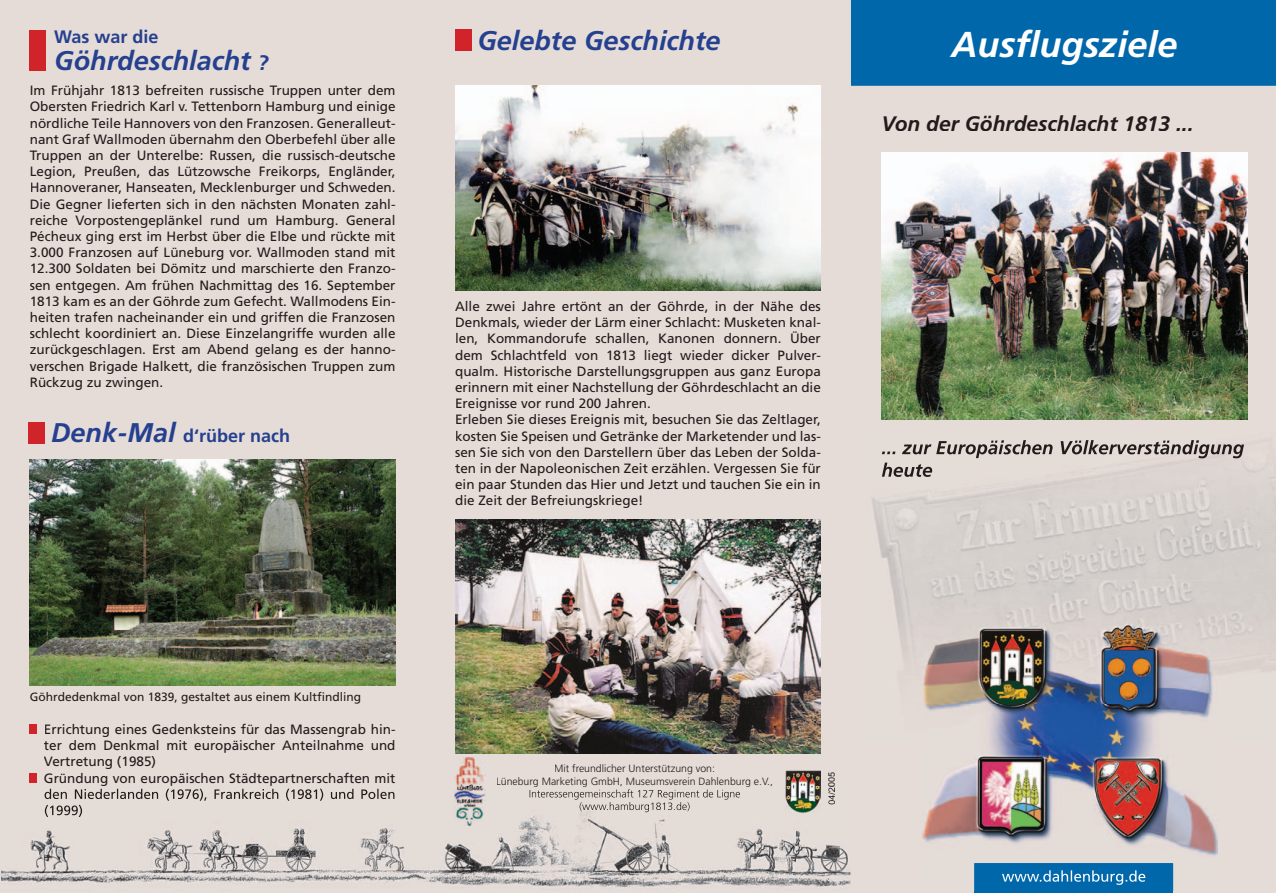
<style>
.page{position:relative;width:1276px;height:893px;background:#e5dcd8}
.page>*{position:absolute;margin:0;border:0;box-sizing:border-box;transform-origin:0 0}
.t1{font:italic 700 36px "Frutiger";color:#fff}
.t2{font:italic 700 27px "Frutiger";color:#25408f}
.t3{font:italic 700 21px "Frutiger";color:#221b1b}
.t4{font:700 18px "Frutiger";color:#25408f}
.t5{font:13.5px/16.2px "Frutiger";color:#221b1b}
.t6{font:12px "Frutiger";color:#221b1b}
.t7{font:300 10.5px/12.6px "Frutiger";color:#221b1b;text-align:center}
.s1{font-size:21px}
.s2{font-style:italic;font-size:27px}
</style>
<div class="page">
<div style="left:851px;top:0;width:425px;height:86px;background:#0067aa"></div>
<div style="left:974px;top:863px;width:199px;height:30px;background:#0067aa"></div>
<img style="left:872px;top:458px;width:352px;height:130px">
<img style="left:1224px;top:458px;width:52px;height:214px">
<img style="left:892px;top:588px;width:30px;height:75px">
<img style="left:881px;top:152px;width:366px;height:268px">
<img style="left:971px;top:624px;width:247px;height:230px">
<img style="left:922px;top:663px;width:49px;height:179px">
<img style="left:971px;top:842px;width:246px;height:49px">
<img style="left:974px;top:863px;width:199px;height:28px">
<img style="left:1002px;top:870px;width:143px;height:15px">
<img style="left:922px;top:580px;width:295px;height:83px">
<img style="left:1px;top:786px;width:849px;height:101px">
<div style="left:30px;top:30px;width:16px;height:41px;background:#d1232a"></div>
<img style="left:455px;top:758px;width:31px;height:67px">
<img style="left:785px;top:770px;width:35px;height:42px">
<div style="left:455px;top:30px;width:16px;height:21px;background:#d1232a"></div>
<img style="left:455px;top:85px;width:366px;height:205px">
<img style="left:30px;top:459px;width:365px;height:226px">
<div style="left:29px;top:422px;width:16px;height:21px;background:#d1232a"></div>
<img style="left:45px;top:789px;width:350px;height:12px">
<img style="left:45px;top:805px;width:37px;height:12px">
<div style="left:30px;top:724px;width:7px;height:10px;background:#d1232a"></div>
<div style="left:30px;top:773px;width:7px;height:9px;background:#d1232a"></div>
<img style="left:455px;top:520px;width:366px;height:234px">
<img style="left:882px;top:440px;width:362px;height:18px">
<img style="left:882px;top:463px;width:50px;height:14px">
<img style="left:497px;top:786px;width:276px;height:1px">
<img style="left:529px;top:789px;width:211px;height:11px">
<img style="left:579px;top:802px;width:110px;height:10px">
<img style="left:828px;top:786px;width:7px;height:18px">
<h3 class="t4" style="left:54px;top:26px;width:106px">Was war die</h3>
<h2 class="t2" style="left:54px;top:44px;width:216px">Göhrdeschlacht <span class="s1">?</span></h2>
<p class="t5" style="left:30px;top:82px;width:367px;text-align:justify">Im Frühjahr 1813 befreiten russische Truppen unter dem Obersten Friedrich Karl v. Tettenborn Hamburg und einige nördliche Teile Hannovers von den Franzosen. Generalleut&shy;nant Graf Wallmoden übernahm den Oberbefehl über alle Truppen an der Unterelbe: Russen, die russisch-deutsche Legion, Preußen, das Lützowsche Freikorps, Engländer, Hannoveraner, Hanseaten, Mecklenburger und Schweden.<br>Die Gegner lieferten sich in den nächsten Monaten zahl&shy;reiche Vorpostengeplänkel rund um Hamburg. General Pécheux ging erst im Herbst über die Elbe und rückte mit 3.000 Franzosen auf Lüneburg vor. Wallmoden stand mit 12.300 Soldaten bei Dömitz und marschierte den Franzo&shy;sen entgegen. Am frühen Nachmittag des 16. September 1813 kam es an der Göhrde zum Gefecht. Wallmodens Ein&shy;heiten trafen nacheinander ein und griffen die Franzosen schlecht koordiniert an. Diese Einzelangriffe wurden alle zurückgeschlagen. Erst am Abend gelang es der hanno&shy;verschen Brigade Halkett, die französischen Truppen zum Rückzug zu zwingen.</p>
<h3 class="t4" style="left:51px;top:425px;width:241px"><span class="s2">Denk-Mal</span> d‘rüber nach</h3>
<h2 class="t2" style="left:477px;top:25px;width:245px">Gelebte Geschichte</h2>
<p class="t5" style="left:455px;top:298px;width:367px">Alle zwei Jahre ertönt an der Göhrde, in der Nähe des Denkmals, wieder der Lärm einer Schlacht: Musketen knal&shy;len, Kommandorufe schallen, Kanonen donnern. Über dem Schlachtfeld von 1813 liegt wieder dicker Pulver&shy;qualm. Historische Darstellungsgruppen aus ganz Europa erinnern mit einer Nachstellung der Göhrdeschlacht an die Ereignisse vor rund 200 Jahren.<br>Erleben Sie dieses Ereignis mit, besuchen Sie das Zeltlager, kosten Sie Speisen und Getränke der Marketender und las&shy;sen Sie sich von den Darstellern über das Leben der Solda&shy;ten in der Napoleonischen Zeit erzählen. Vergessen Sie für ein paar Stunden das Hier und Jetzt und tauchen Sie ein in die Zeit der Befreiungskriege!</p>
<h1 class="t1" style="left:951px;top:23px;width:227px">Ausflugsziele</h1>
<h3 class="t3" style="left:881px;top:111px;width:313px">Von der Göhrdeschlacht 1813 ...</h3>
<p class="t6" style="left:30px;top:690px;width:333px">Göhrdedenkmal von 1839, gestaltet aus einem Kultfindling</p>
<p class="t5" style="left:44px;top:721px;width:353px">Errichtung eines Gedenksteins für das Massengrab hin&shy;ter dem Denkmal mit europäischer Anteilnahme und Vertretung (1985)<br>Gründung von europäischen Städtepartnerschaften mit</p>
<p class="t7" style="left:496px;top:762px;width:278px">Mit freundlicher Unterstützung von:<br>Lüneburg Marketing GmbH, Museumsverein Dahlenburg e.V.,</p>
</div>
